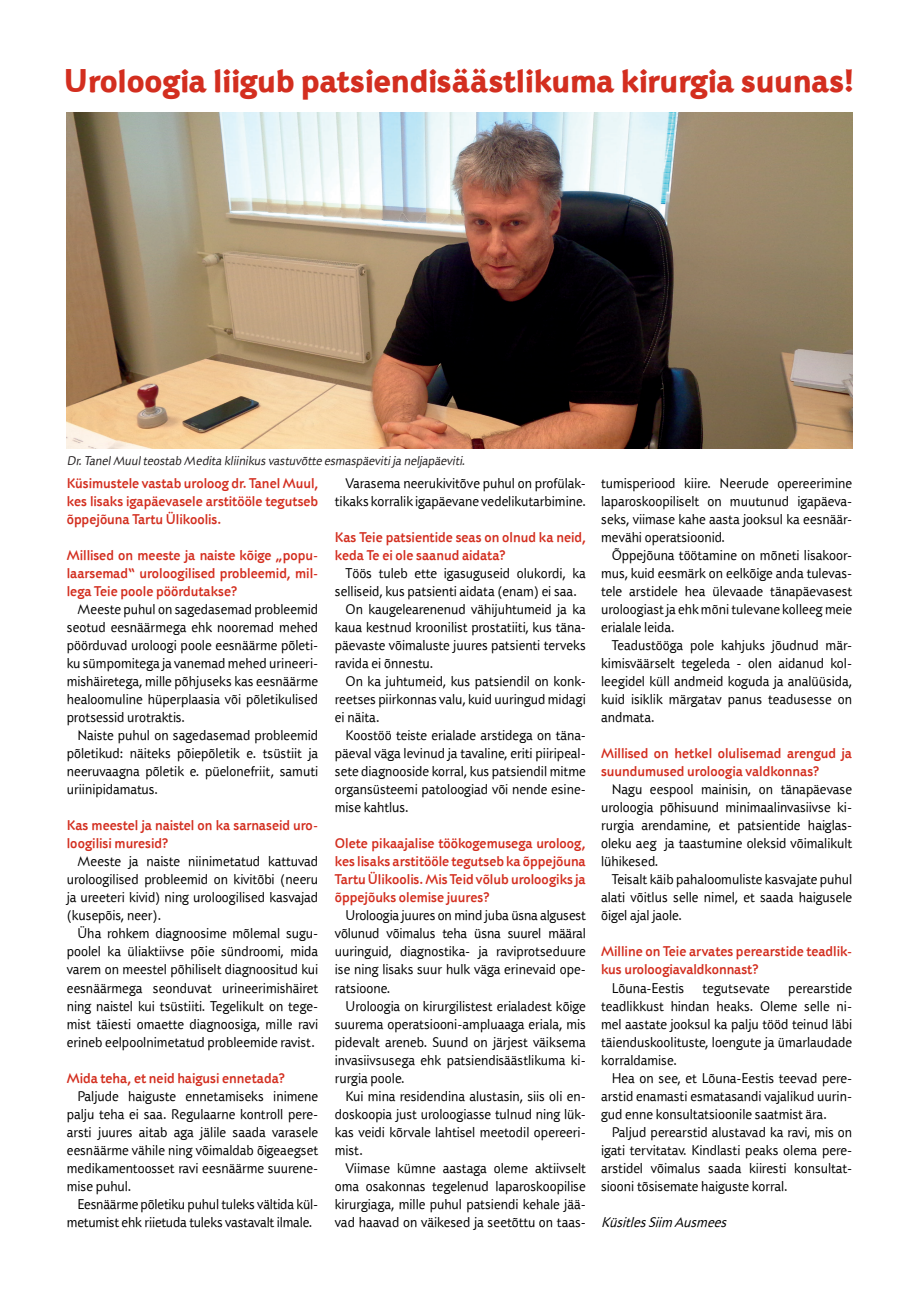
<style>
.page{position:relative;width:919px;height:1289px;background:#fff}
.page>*{position:absolute;margin:0;border:0;box-sizing:border-box;transform-origin:0 0}
.t1{font:800 34.95px "ITC Adderville W01";letter-spacing:-.005em;color:#d32e1f}
.t2{font:15px/18px "ITC Adderville W01";color:#000;text-align:justify}
.t3{font:500 15px/18px "ITC Adderville W01";color:#d32e1f}
.t4{font:italic 15px "ITC Adderville W01";color:#000}
.t5{font:italic 13.5px "ITC Adderville W01";color:#231f20}
</style>
<div class="page">
<img style="left:67px;top:113px;width:785px;height:336px">
<p class="t1" style="left:64px;top:59px;width:791px">Uroloogia liigub patsiendisäästlikuma kirurgia suunas!</p>
<p class="t5" style="left:67px;top:453px;width:402px">Dr.TanelMuulteostab Medita kliinikus vastuvõtte esmaspäevitija neljapäeviti.</p>
<p class="t3" style="left:67px;top:474px;width:253px;text-align:justify">Küsimustele vastab uroloog dr. Tanel Muul, kes lisaks igapäevasele arstitööle tegutseb õppejõuna Tartu Ülikoolis.</p>
<p class="t3" style="left:67px;top:546px;width:253px;text-align:justify">Millised on meeste ja naiste kõige „popu&shy;laarsemad“ uroloogilised probleemid, mil&shy;lega Teie poole pöördutakse?</p>
<p class="t2" style="left:67px;top:600px;width:253px;text-indent:11px">Meeste puhul on sagedasemad probleemid seotud eesnäärmega ehk nooremad mehed pöörduvad uroloogi poole eesnäärme põleti&shy;ku sümpomitega ja vanemad mehed urineeri&shy;mishäiretega, mille põhjuseks kas eesnäärme healoomuline hüperplaasia või põletikulised protsessid urotraktis.</p>
<p class="t2" style="left:67px;top:726px;width:253px;text-indent:11px">Naiste puhul on sagedasemad probleemid põletikud: näiteks põiepõletik e. tsüstiit ja neeruvaagna põletik e. püelonefriit, samuti uriinipidamatus.</p>
<p class="t3" style="left:67px;top:816px;width:253px">Kas meestel ja naistel on ka sarnaseid uro&shy;loogilisi muresid?</p>
<p class="t2" style="left:67px;top:852px;width:253px;text-indent:11px">Meeste ja naiste niinimetatud kattuvad uroloogilised probleemid on kivitõbi (neeru ja ureeteri kivid) ning uroloogilised kasvajad (kusepõis, neer).</p>
<p class="t2" style="left:67px;top:924px;width:253px;text-indent:11px">Üha rohkem diagnoosime mõlemal sugu&shy;poolel ka üliaktiivse põie sündroomi, mida varem on meestel põhiliselt diagnoositud kui eesnäärmega seonduvat urineerimishäiret ning naistel kui tsüstiiti. Tegelikult on tege&shy;mist täiesti omaette diagnoosiga, mille ravi erineb eelpoolnimetatud probleemide ravist.</p>
<p class="t3" style="left:67px;top:1068px;width:220px">Mida teha, et neid haigusi ennetada?</p>
<p class="t2" style="left:67px;top:1086px;width:253px;text-indent:11px">Paljude haiguste ennetamiseks inimene palju teha ei saa. Regulaarne kontroll pere&shy;arsti juures aitab aga jälile saada varasele eesnäärme vähile ning võimaldab õigeaegset medikamentoosset ravi eesnäärme suurene&shy;mise puhul.</p>
<p class="t2" style="left:67px;top:1194px;width:253px;text-indent:11px">Eesnäärme põletiku puhul tuleks vältida kül&shy;metumist ehk riietuda tuleks vastavalt ilmale.</p>
<p class="t2" style="left:335px;top:474px;width:252px;text-align:right">Varasema neerukivitõve puhul on profülak&shy;tikaks korralik igapäevane vedelikutarbimine.</p>
<p class="t3" style="left:335px;top:528px;width:252px">Kas Teie patsientide seas on olnud ka neid, keda Te ei ole saanud aidata?</p>
<p class="t2" style="left:335px;top:564px;width:252px;text-indent:11px">Töös tuleb ette igasuguseid olukordi, ka selliseid, kus patsienti aidata (enam) ei saa.</p>
<p class="t2" style="left:335px;top:600px;width:252px;text-indent:11px">On kaugelearenenud vähijuhtumeid ja ka kaua kestnud kroonilist prostatiiti, kus täna&shy;päevaste võimaluste juures patsienti terveks ravida ei õnnestu.</p>
<p class="t2" style="left:335px;top:672px;width:252px;text-indent:11px">On ka juhtumeid, kus patsiendil on konk&shy;reetses piirkonnas valu, kuid uuringud midagi ei näita.</p>
<p class="t2" style="left:335px;top:726px;width:252px;text-indent:11px">Koostöö teiste erialade arstidega on täna&shy;päeval väga levinud ja tavaline, eriti piiripeal&shy;sete diagnooside korral, kus patsiendil mitme organsüsteemi patoloogiad või nende esine&shy;mise kahtlus.</p>
<p class="t3" style="left:335px;top:834px;width:252px;text-align:justify">Olete pikaajalise töökogemusega uroloog, kes lisaks arstitööle tegutseb ka õppejõuna Tartu Ülikoolis. Mis Teid võlub uroloogiks ja õppejõuks olemise juures?</p>
<p class="t2" style="left:335px;top:906px;width:252px;text-indent:11px">Uroloogia juures on mind juba üsna algusest võlunud võimalus teha üsna suurel määral uuringuid, diagnostika- ja raviprotseduure ise ning lisaks suur hulk väga erinevaid ope&shy;ratsioone.</p>
<p class="t2" style="left:335px;top:996px;width:252px;text-indent:11px">Uroloogia on kirurgilistest erialadest kõige suurema operatsiooni-ampluaaga eriala, mis pidevalt areneb. Suund on järjest väiksema invasiivsusega ehk patsiendisäästlikuma ki&shy;rurgia poole.</p>
<p class="t2" style="left:335px;top:1086px;width:252px;text-indent:11px">Kui mina residendina alustasin, siis oli en&shy;doskoopia just uroloogiasse tulnud ning lük&shy;kas veidi kõrvale lahtisel meetodil opereeri&shy;mist.</p>
<p class="t2" style="left:335px;top:1158px;width:252px;text-indent:11px">Viimase kümne aastaga oleme aktiivselt oma osakonnas tegelenud laparoskoopilise kirurgiaga, mille puhul patsiendi kehale jää&shy;vad haavad on väikesed ja seetõttu on taas-</p>
<p class="t2" style="left:601px;top:474px;width:252px">tumisperiood kiire. Neerude opereerimine laparoskoopiliselt on muutunud igapäeva&shy;seks, viimase kahe aasta jooksul ka eesnäär&shy;mevähi operatsioonid.</p>
<p class="t2" style="left:601px;top:546px;width:252px;text-indent:11px">Õppejõuna töötamine on mõneti lisakoor&shy;mus, kuid eesmärk on eelkõige anda tulevas&shy;tele arstidele hea ülevaade tänapäevasest uroloogiast ja ehk mõni tulevane kolleeg meie erialale leida.</p>
<p class="t2" style="left:601px;top:636px;width:252px;text-indent:11px">Teadustööga pole kahjuks jõudnud mär&shy;kimisväärselt tegeleda - olen aidanud kol&shy;leegidel küll andmeid koguda ja analüüsida, kuid isiklik märgatav panus teadusesse on andmata.</p>
<p class="t3" style="left:601px;top:744px;width:252px">Millised on hetkel olulisemad arengud ja suundumused uroloogia valdkonnas?</p>
<p class="t2" style="left:601px;top:780px;width:252px;text-indent:11px">Nagu eespool mainisin, on tänapäevase uroloogia põhisuund minimaalinvasiivse ki&shy;rurgia arendamine, et patsientide haiglas&shy;oleku aeg ja taastumine oleksid võimalikult lühikesed.</p>
<p class="t2" style="left:601px;top:870px;width:252px;text-indent:11px">Teisalt käib pahaloomuliste kasvajate puhul alati võitlus selle nimel, et saada haigusele õigel ajal jaole.</p>
<p class="t3" style="left:601px;top:942px;width:252px">Milline on Teie arvates perearstide teadlik&shy;kus uroloogiavaldkonnast?</p>
<p class="t2" style="left:601px;top:978px;width:252px;text-indent:11px">Lõuna-Eestis tegutsevate perearstide teadlikkust hindan heaks. Oleme selle ni&shy;mel aastate jooksul ka palju tööd teinud läbi täienduskoolituste, loengute ja ümarlaudade korraldamise.</p>
<p class="t2" style="left:601px;top:1068px;width:252px;text-indent:11px">Hea on see, et Lõuna-Eestis teevad pere&shy;arstid enamasti esmatasandi vajalikud uurin&shy;gud enne konsultatsioonile saatmist ära.</p>
<p class="t2" style="left:601px;top:1122px;width:252px;text-indent:11px">Paljud perearstid alustavad ka ravi, mis on igati tervitatav. Kindlasti peaks olema pere&shy;arstidel võimalus saada kiiresti konsultat&shy;siooni tõsisemate haiguste korral.</p>
<p class="t4" style="left:601px;top:1213px;width:131px">KüsitlesSiim Ausmees</p>
</div>
